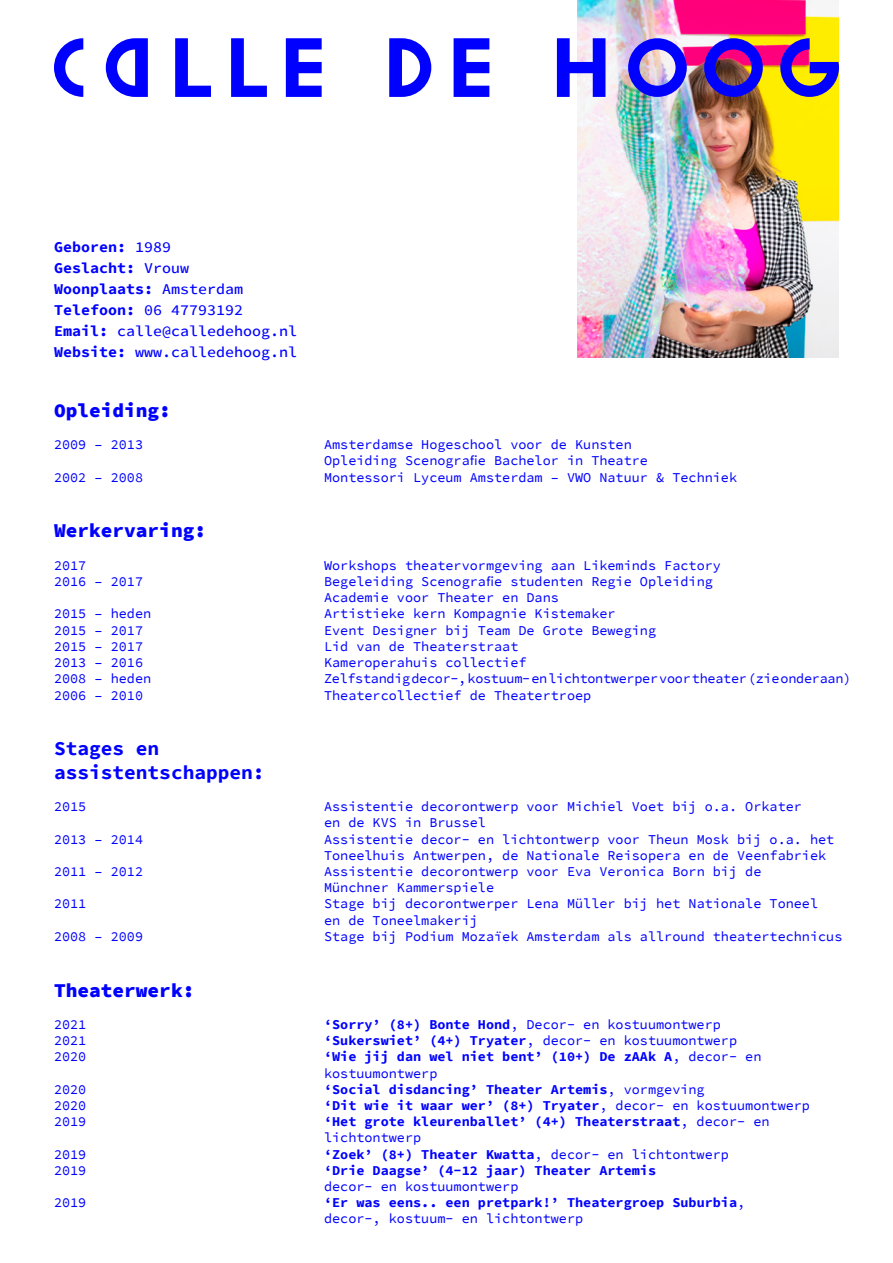
<style>
.page{position:relative;width:893px;height:1263px;background:#fff}
.page>*{position:absolute;margin:0;border:0;box-sizing:border-box;transform-origin:0 0}
.t1{font:900 19.5px "Source Code Pro";color:#00f}
.t2{font:700 19.5px "Source Code Pro";color:#00f}
.t3{font:500 15px "Source Code Pro";color:#00f}
.t4{font:700 15px "Source Code Pro";color:#00f}
.t5{font:13.5px/16.2px "Source Code Pro";color:#00f}
.t6{font:700 13.5px/16.2px "Source Code Pro";color:#00f}
.t7{font:13.5px "Source Code Pro";letter-spacing:-.02em;color:#00f}
.s1{font-weight:500}
.s2{font-weight:700}
.s3{font-weight:400}
</style>
<div class="page">
<img style="left:577px;top:0;width:262px;height:358px">
<svg style="left:54px;top:38px;width:29px;height:59px"></svg>
<svg style="left:389px;top:38px;width:42px;height:59px"></svg>
<img style="left:628px;top:38px;width:59px;height:59px">
<svg style="left:704px;top:38px;width:59px;height:59px;background:#5d30a2"></svg>
<svg style="left:106px;top:38px;width:42px;height:59px"></svg>
<svg style="left:175px;top:38px;width:36px;height:59px"></svg>
<svg style="left:231px;top:38px;width:36px;height:59px"></svg>
<svg style="left:286px;top:38px;width:36px;height:59px"></svg>
<svg style="left:454px;top:38px;width:35px;height:59px"></svg>
<svg style="left:557px;top:38px;width:48px;height:59px"></svg>
<svg style="left:780px;top:38px;width:59px;height:59px;background:#8f7179"></svg>
<p class="t4" style="left:54px;top:236px;width:118px">Geboren: <span class="s1">1989</span></p>
<p class="t4" style="left:54px;top:257px;width:136px">Geslacht: <span class="s1">Vrouw</span></p>
<p class="t4" style="left:54px;top:278px;width:190px">Woonplaats: <span class="s1">Amsterdam</span></p>
<p class="t3" style="left:54px;top:299px;width:190px"><span class="s2">Telefoon:</span> 06 47793192</p>
<p class="t3" style="left:54px;top:320px;width:244px"><span class="s2">Email:</span> calle@calledehoog.nl</p>
<p class="t3" style="left:54px;top:341px;width:244px"><span class="s2">Website:</span> www.calledehoog.nl</p>
<p class="t1" style="left:54px;top:396px;width:118px">Opleiding:</p>
<p class="t5" style="left:54px;top:437px;width:91px">2009 – 2013</p>
<p class="t5" style="left:324px;top:437px;width:309px">Amsterdamse Hogeschool voor de Kunsten</p>
<p class="t5" style="left:324px;top:453px;width:325px">Opleiding Scenografie Bachelor in Theatre</p>
<p class="t5" style="left:54px;top:469px;width:91px">2002 – 2008</p>
<p class="t5" style="left:324px;top:469px;width:415px">Montessori Lyceum Amsterdam – VWO Natuur &amp; Techniek</p>
<p class="t1" style="left:54px;top:517px;width:154px">Werkervaring:</p>
<p class="t5" style="left:54px;top:558px;width:34px">2017</p>
<p class="t5" style="left:324px;top:558px;width:398px">Workshops theatervormgeving aan Likeminds Factory</p>
<p class="t5" style="left:54px;top:574px;width:91px">2016 – 2017</p>
<p class="t5" style="left:324px;top:574px;width:390px">Begeleiding Scenografie studenten Regie Opleiding</p>
<p class="t5" style="left:324px;top:590px;width:236px">Academie voor Theater en Dans</p>
<p class="t5" style="left:54px;top:606px;width:99px">2015 – heden</p>
<p class="t5" style="left:324px;top:606px;width:293px">Artistieke kern Kompagnie Kistemaker</p>
<p class="t5" style="left:54px;top:622px;width:91px">2015 – 2017</p>
<p class="t5" style="left:324px;top:622px;width:334px">Event Designer bij Team De Grote Beweging</p>
<p class="t5" style="left:54px;top:639px;width:91px">2015 – 2017</p>
<p class="t5" style="left:324px;top:639px;width:196px">Lid van de Theaterstraat</p>
<p class="t5" style="left:54px;top:655px;width:91px">2013 – 2016</p>
<p class="t5" style="left:324px;top:655px;width:204px">Kameroperahuis collectief</p>
<p class="t5" style="left:54px;top:671px;width:99px">2008 – heden</p>
<p class="t7" style="left:324px;top:669px;width:529px">Zelfstandigdecor-,kostuum-enlichtontwerpervoortheater(zieonderaan)</p>
<p class="t5" style="left:54px;top:687px;width:91px">2006 – 2010</p>
<p class="t5" style="left:324px;top:687px;width:269px">Theatercollectief de Theatertroep</p>
<p class="t2" style="left:54px;top:735px;width:107px">Stages en</p>
<p class="t2" style="left:54px;top:758px;width:212px">assistentschappen:</p>
<p class="t5" style="left:54px;top:799px;width:34px">2015</p>
<p class="t5" style="left:324px;top:799px;width:479px">Assistentie decorontwerp voor Michiel Voet bij o.a. Orkater</p>
<p class="t5" style="left:324px;top:815px;width:163px">en de KVS in Brussel</p>
<p class="t5" style="left:54px;top:831px;width:91px">2013 – 2014</p>
<p class="t5" style="left:324px;top:831px;width:512px">Assistentie decor- en lichtontwerp voor Theun Mosk bij o.a. het<br>Toneelhuis Antwerpen, de Nationale Reisopera en de Veenfabriek</p>
<p class="t5" style="left:54px;top:864px;width:91px">2011 – 2012</p>
<p class="t5" style="left:324px;top:864px;width:439px">Assistentie decorontwerp voor Eva Veronica Born bij de</p>
<p class="t5" style="left:324px;top:880px;width:172px">Münchner Kammerspiele</p>
<p class="t5" style="left:54px;top:896px;width:34px">2011</p>
<p class="t5" style="left:324px;top:896px;width:496px">Stage bij decorontwerper Lena Müller bij het Nationale Toneel</p>
<p class="t5" style="left:324px;top:912px;width:155px">en de Toneelmakerij</p>
<p class="t5" style="left:54px;top:928px;width:91px">2008 – 2009</p>
<p class="t5" style="left:324px;top:928px;width:520px">Stage bij Podium Mozaïek Amsterdam als allround theatertechnicus</p>
<p class="t1" style="left:54px;top:976px;width:142px">Theaterwerk:</p>
<p class="t5" style="left:54px;top:1017px;width:34px">2021</p>
<p class="t5" style="left:324px;top:1017px;width:398px"><span class="s2">‘Sorry’ (8+) Bonte Hond</span>, Decor- en kostuumontwerp</p>
<p class="t5" style="left:54px;top:1033px;width:34px">2021</p>
<p class="t6" style="left:324px;top:1033px;width:415px">‘Sukerswiet’ (4+) Tryater<span class="s3">, decor- en kostuumontwerp</span></p>
<p class="t5" style="left:54px;top:1049px;width:34px">2020</p>
<p class="t6" style="left:324px;top:1049px;width:439px">‘Wie jij dan wel niet bent’ (10+) De zAAk A<span class="s3">, decor- en kostuumontwerp</span></p>
<p class="t5" style="left:54px;top:1081px;width:34px">2020</p>
<p class="t6" style="left:324px;top:1081px;width:382px">‘Social disdancing’ Theater Artemis<span class="s3">, vormgeving</span></p>
<p class="t5" style="left:54px;top:1098px;width:34px">2020</p>
<p class="t6" style="left:324px;top:1098px;width:487px">‘Dit wie it waar wer’ (8+) Tryater<span class="s3">, decor- en kostuumontwerp</span></p>
<p class="t5" style="left:54px;top:1114px;width:34px">2019</p>
<p class="t6" style="left:324px;top:1114px;width:447px">‘Het grote kleurenballet’ (4+) Theaterstraat<span class="s3">, decor- en lichtontwerp</span></p>
<p class="t5" style="left:54px;top:1146px;width:34px">2019</p>
<p class="t6" style="left:324px;top:1146px;width:406px">‘Zoek’ (8+) Theater Kwatta<span class="s3">, decor- en lichtontwerp</span></p>
<p class="t5" style="left:54px;top:1162px;width:34px">2019</p>
<p class="t6" style="left:324px;top:1162px;width:334px">‘Drie Daagse’ (4-12 jaar) Theater Artemis</p>
<p class="t5" style="left:324px;top:1179px;width:196px">decor- en kostuumontwerp</p>
<p class="t5" style="left:54px;top:1195px;width:34px">2019</p>
<p class="t6" style="left:324px;top:1195px;width:423px">‘Er was eens.. een pretpark!’ Theatergroep Suburbia<span class="s3">, decor-, kostuum- en lichtontwerp</span></p>
</div>
